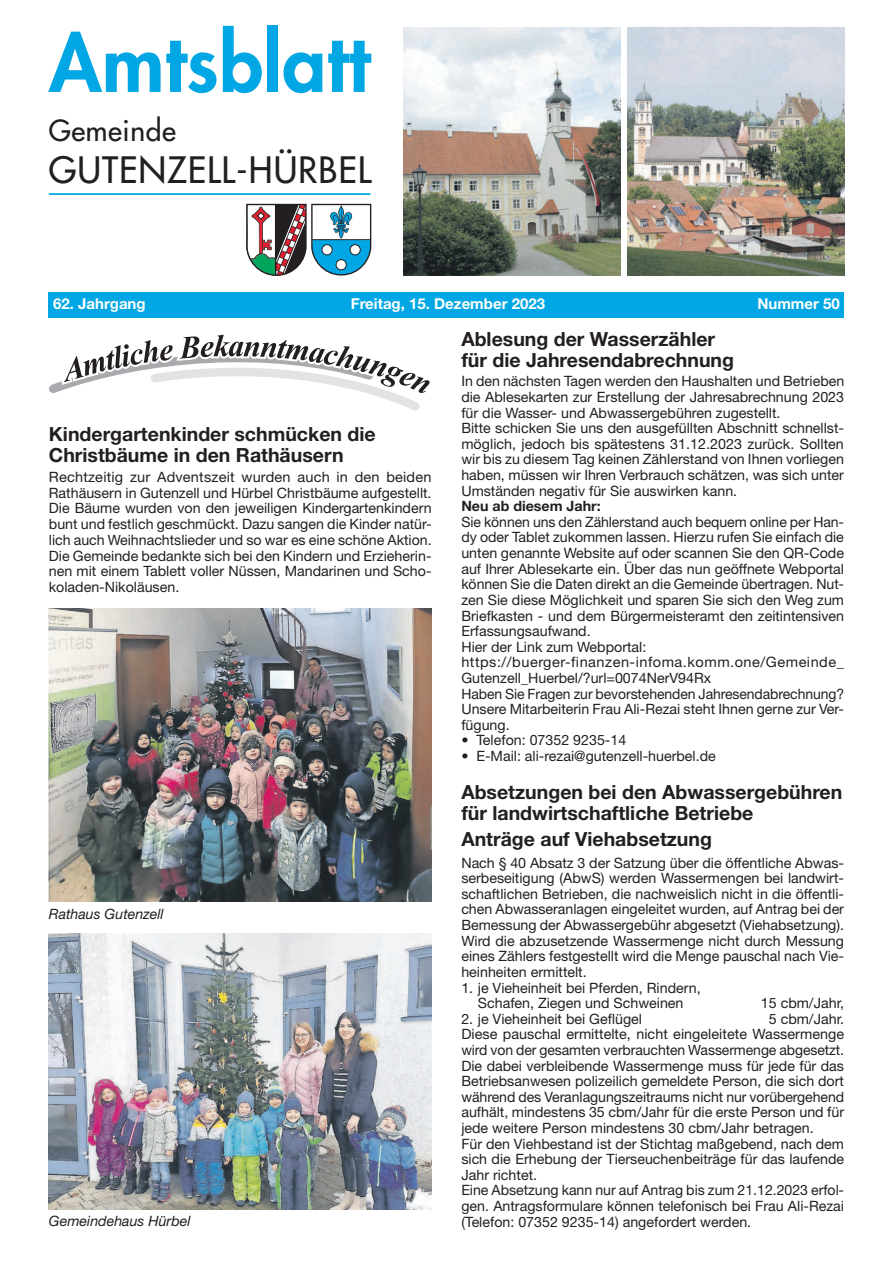
<style>
.page{position:relative;width:893px;height:1263px;background:#fff}
.page>*{position:absolute;margin:0;border:0;box-sizing:border-box;transform-origin:0 0}
.t1{font:800 77.85px "Futura Std";letter-spacing:.005em;color:#00a7e4}
.t2{font:500 35.4px "Futura Std";letter-spacing:.025em;color:#231f20}
.t3{font:500 28.35px "Futura Std";letter-spacing:.02em;color:#231f20}
.t4{font:700 19.5px/21px "Helvetica Neue LT Std";color:#231f20}
.t5{font:700 15px "Helvetica Neue LT Std";color:#fff}
.t6{font:14.25px/15.6px "Helvetica Neue LT Std";color:#231f20}
.t7{font:italic 14.25px "Helvetica Neue LT Std";color:#231f20}
.t8{font:700 14.25px "Helvetica Neue LT Std";color:#231f20}
</style>
<div class="page">
<hr style="left:49px;top:193px;width:321px;height:2px;background:#00a7e4">
<svg style="left:246px;top:204px;width:125px;height:72px"></svg>
<img style="left:404px;top:28px;width:216px;height:248px">
<img style="left:627px;top:28px;width:217px;height:248px">
<div style="left:49px;top:292px;width:795px;height:26px;background:#00a7e4"></div>
<svg style="left:49px;top:334px;width:381px;height:77px"></svg>
<img style="left:49px;top:608px;width:383px;height:293px">
<img style="left:49px;top:933px;width:383px;height:276px">
<h1 class="t1" style="left:49px;top:14px;width:322px">Amtsblatt</h1>
<h3 class="t3" style="left:49px;top:112px;width:129px">Gemeinde</h3>
<h2 class="t2" style="left:49px;top:148px;width:324px">GUTENZELL-HÜRBEL</h2>
<p class="t5" style="left:53px;top:295px;width:94px">62. Jahrgang</p>
<p class="t5" style="left:351px;top:295px;width:196px">Freitag, 15. Dezember 2023</p>
<p class="t5" style="left:757px;top:295px;width:84px">Nummer 50</p>
<h3 class="t4" style="left:49px;top:423px;width:328px">Kindergartenkinder schmücken die<br>Christbäume in den Rathäusern</h3>
<p class="t6" style="left:49px;top:469px;width:384px;text-align:justify">Rechtzeitig zur Adventszeit wurden auch in den beiden Rathäusern in Gutenzell und Hürbel Christbäume aufgestellt.<br>Die Bäume wurden von den jeweiligen Kindergartenkindern bunt und festlich geschmückt. Dazu sangen die Kinder natür&shy;lich auch Weihnachtslieder und so war es eine schöne Aktion.<br>Die Gemeinde bedankte sich bei den Kindern und Erzieherin&shy;nen mit einem Tablett voller Nüssen, Mandarinen und Scho&shy;koladen-Nikoläusen.</p>
<p class="t7" style="left:49px;top:905px;width:116px">Rathaus Gutenzell</p>
<p class="t7" style="left:49px;top:1212px;width:143px">Gemeindehaus Hürbel</p>
<h3 class="t4" style="left:461px;top:328px;width:274px">Ablesung der Wasserzähler für die Jahresendabrechnung</h3>
<p class="t6" style="left:461px;top:373px;width:384px">In den nächsten Tagen werden den Haushalten und Betrieben die Ablesekarten zur Erstellung der Jahresabrechnung 2023 für die Wasser- und Abwassergebühren zugestellt.<br>Bitte schicken Sie uns den ausgefüllten Abschnitt schnellst&shy;möglich, jedoch bis spätestens 31.12.2023 zurück. Sollten wir bis zu diesem Tag keinen Zählerstand von Ihnen vorliegen haben, müssen wir Ihren Verbrauch schätzen, was sich unter Umständen negativ für Sie auswirken kann.</p>
<p class="t8" style="left:461px;top:497px;width:141px">Neu ab diesem Jahr:</p>
<p class="t6" style="left:461px;top:514px;width:384px">Sie können uns den Zählerstand auch bequem online per Han&shy;dy oder Tablet zukommen lassen. Hierzu rufen Sie einfach die unten genannte Website auf oder scannen Sie den QR-Code auf Ihrer Ablesekarte ein. Über das nun geöffnete Webportal können Sie die Daten direkt an die Gemeinde übertragen. Nut&shy;zen Sie diese Möglichkeit und sparen Sie sich den Weg zum Briefkasten - und dem Bürgermeisteramt den zeitintensiven Erfassungsaufwand.<br>Hier der Link zum Webportal: https://buerger-finanzen-infoma.komm.one/Gemeinde_ Gutenzell_Huerbel/?url=0074NerV94Rx<br>Haben Sie Fragen zur bevorstehenden Jahresendabrechnung?<br>Unsere Mitarbeiterin Frau Ali-Rezai steht Ihnen gerne zur Ver&shy;fügung.</p>
<p class="t6" style="left:461px;top:732px;width:166px">• Telefon: 07352 9235-14</p>
<p class="t6" style="left:461px;top:748px;width:256px">• E-Mail: ali-rezai@gutenzell-huerbel.de</p>
<h3 class="t4" style="left:461px;top:781px;width:382px">Absetzungen bei den Abwassergebühren für landwirtschaftliche Betriebe</h3>
<h3 class="t4" style="left:461px;top:828px;width:252px">Anträge auf Viehabsetzung</h3>
<p class="t6" style="left:461px;top:855px;width:384px;text-align:justify">Nach § 40 Absatz 3 der Satzung über die öffentliche Abwas&shy;serbeseitigung (AbwS) werden Wassermengen bei landwirt&shy;schaftlichen Betrieben, die nachweislich nicht in die öffentli&shy;chen Abwasseranlagen eingeleitet wurden, auf Antrag bei der Bemessung der Abwassergebühr abgesetzt (Viehabsetzung).<br>Wird die abzusetzende Wassermenge nicht durch Messung eines Zählers festgestellt wird die Menge pauschal nach Vie&shy;heinheiten ermittelt.</p>
<p class="t6" style="left:461px;top:979px;width:241px;text-align:center">1. je Vieheinheit bei Pferden, Rindern,<br>Schafen, Ziegen und Schweinen</p>
<p class="t6" style="left:761px;top:995px;width:85px">15 cbm/Jahr,</p>
<p class="t6" style="left:461px;top:1011px;width:384px;text-indent:307px">5 cbm/Jahr.<br>Diese pauschal ermittelte, nicht eingeleitete Wassermenge wird von der gesamten verbrauchten Wassermenge abgesetzt.<br>Die dabei verbleibende Wassermenge muss für jede für das Betriebsanwesen polizeilich gemeldete Person, die sich dort während des Veranlagungszeitraums nicht nur vorübergehend aufhält, mindestens 35 cbm/Jahr für die erste Person und für jede weitere Person mindestens 30 cbm/Jahr betragen.<br>Für den Viehbestand ist der Stichtag maßgebend, nach dem sich die Erhebung der Tierseuchenbeiträge für das laufende Jahr richtet.<br>Eine Absetzung kann nur auf Antrag bis zum 21.12.2023 erfol&shy;gen. Antragsformulare können telefonisch bei Frau Ali-Rezai (Telefon: 07352 9235-14) angefordert werden.</p>
<p class="t6" style="left:461px;top:1011px;width:182px">2. je Vieheinheit bei Geflügel</p>
</div>
